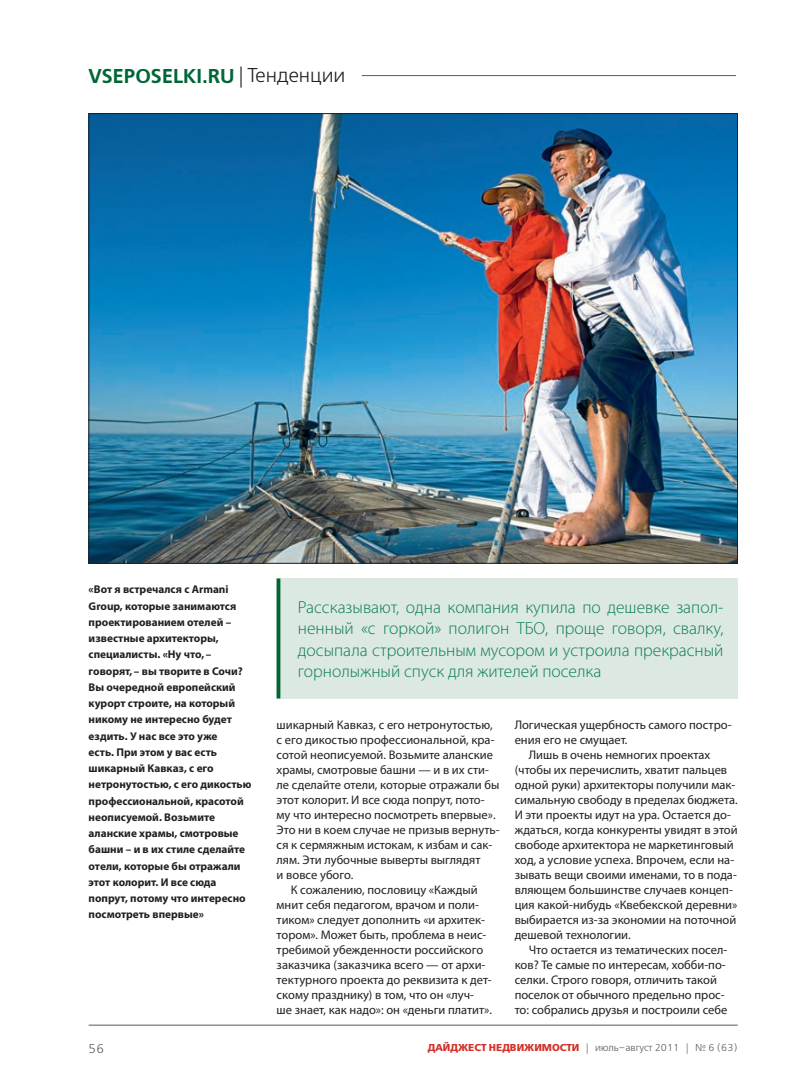
<style>
.page{position:relative;width:798px;height:1088px;background:#fff}
.page>*{position:absolute;margin:0;border:0;box-sizing:border-box;transform-origin:0 0}
.t1{font:20px "Free Set Demi C";color:#006636}
.t2{font:300 17.5px/21.2px "Myriad Pro";color:#0c7c53;text-align:justify}
.t3{font:12.5px "Myriad Pro";color:#231f20}
.t4{font:12.5px "Free Set Light C";color:#57585a}
.t5{font:700 11.25px/16.2px "Myriad Pro";color:#231f20}
.t6{font:10px "Free Set Light C";color:#57585a}
.s1{font-family:"Free Set Light C";color:#231f20}
.s2{font-family:"Free Set Bold C";color:#d2322a}
</style>
<div class="page">
<hr style="left:89px;top:1025px;width:648px;height:1px;background:#57585a">
<img style="left:91px;top:115px;width:644px;height:446px">
<hr style="left:361px;top:75px;width:374px;height:1px;background:#57585a">
<div style="left:276px;top:578px;width:461px;height:120px;background:#dbe9e1"></div>
<svg style="left:276px;top:578px;width:4px;height:120px"></svg>
<p class="t1" style="left:89px;top:69px;width:258px">VSEPOSELKI.RU <span class="s1">| Тенденции</span></p>
<p class="t5" style="left:89px;top:582px;width:164px">«Вот я встречался с Armani<br>Group, которые занимаются проектированием отелей – известные архитекторы, специалисты. «Ну что, – говорят, – вы творите в Сочи?<br>Вы очередной европейский курорт строите, на который никому не интересно будет ездить. У нас все это уже<br>есть. При этом у вас есть шикарный Кавказ, с его нетронутостью, с его дикостью профессиональной, красотой неописуемой. Возьмите аланские храмы, смотровые башни – и в их стиле сделайте отели, которые бы отражали этот колорит. И все сюда попрут, потому что интересно посмотреть впервые»</p>
<p class="t4" style="left:89px;top:1043px;width:17px">56</p>
<p class="t2" style="left:298px;top:598px;width:427px">Рассказывают, одна компания купила по дешевке запол&shy;ненный «с горкой» полигон ТБО, проще говоря, свалку, досыпала строительным мусором и устроила прекрасный горнолыжный спуск для жителей поселка</p>
<p class="t3" style="left:276px;top:720px;width:217px">шикарный Кавказ, с его нетронутостью,</p>
<p class="t3" style="left:276px;top:735px;width:219px">с его дикостью профессиональной, кра-</p>
<p class="t3" style="left:276px;top:750px;width:218px">сотой неописуемой. Возьмите аланские</p>
<p class="t3" style="left:276px;top:765px;width:214px">храмы, смотровые башни — и в их сти-</p>
<p class="t3" style="left:276px;top:780px;width:224px">ле сделайте отели, которые отражали бы</p>
<p class="t3" style="left:276px;top:795px;width:209px">этот колорит. И все сюда попрут, пото-</p>
<p class="t3" style="left:276px;top:810px;width:220px">му что интересно посмотреть впервые».</p>
<p class="t3" style="left:276px;top:825px;width:224px">Это ни в коем случае не призыв вернуть-</p>
<p class="t3" style="left:276px;top:840px;width:217px">ся к сермяжным истокам, к избам и сак-</p>
<p class="t3" style="left:276px;top:855px;width:205px">лям. Эти лубочные выверты выглядят</p>
<p class="t3" style="left:276px;top:870px;width:78px">и вовсе убого.</p>
<p class="t3" style="left:291px;top:885px;width:188px">К сожалению, пословицу «Каждый</p>
<p class="t3" style="left:276px;top:900px;width:204px">мнит себя педагогом, врачом и поли-</p>
<p class="t3" style="left:276px;top:915px;width:210px">тиком» следует дополнить «и архитек-</p>
<p class="t3" style="left:276px;top:930px;width:211px">тором». Может быть, проблема в неис-</p>
<p class="t3" style="left:276px;top:945px;width:208px">требимой убежденности российского</p>
<p class="t3" style="left:276px;top:960px;width:210px">заказчика (заказчика всего — от архи-</p>
<p class="t3" style="left:276px;top:975px;width:216px">тектурного проекта до реквизита к дет-</p>
<p class="t3" style="left:276px;top:990px;width:199px">скому празднику) в том, что он «луч-</p>
<p class="t3" style="left:276px;top:1005px;width:217px">ше знает, как надо»: он «деньги платит».</p>
<p class="t3" style="left:514px;top:720px;width:218px">Логическая ущербность самого постро-</p>
<p class="t3" style="left:514px;top:735px;width:114px">ения его не смущает.</p>
<p class="t3" style="left:528px;top:750px;width:183px">Лишь в очень немногих проектах</p>
<p class="t3" style="left:514px;top:765px;width:214px">(чтобы их перечислить, хватит пальцев</p>
<p class="t3" style="left:514px;top:780px;width:222px">одной руки) архитекторы получили мак-</p>
<p class="t3" style="left:514px;top:795px;width:224px">симальную свободу в пределах бюджета.</p>
<p class="t3" style="left:514px;top:810px;width:217px">И эти проекты идут на ура. Остается до-</p>
<p class="t3" style="left:514px;top:825px;width:224px">ждаться, когда конкуренты увидят в этой</p>
<p class="t3" style="left:514px;top:840px;width:220px">свободе архитектора не маркетинговый</p>
<p class="t3" style="left:514px;top:855px;width:221px">ход, а условие успеха. Впрочем, если на-</p>
<p class="t3" style="left:514px;top:870px;width:223px">зывать вещи своими именами, то в пода-</p>
<p class="t3" style="left:514px;top:885px;width:219px">вляющем большинстве случаев концеп-</p>
<p class="t3" style="left:514px;top:900px;width:224px">ция какой-нибудь «Квебекской деревни»</p>
<p class="t3" style="left:514px;top:915px;width:223px">выбирается из-за экономии на поточной</p>
<p class="t3" style="left:514px;top:930px;width:117px">дешевой технологии.</p>
<p class="t3" style="left:528px;top:945px;width:200px">Что остается из тематических посел-</p>
<p class="t3" style="left:514px;top:960px;width:212px">ков? Те самые по интересам, хобби-по-</p>
<p class="t3" style="left:514px;top:975px;width:204px">селки. Строго говоря, отличить такой</p>
<p class="t3" style="left:514px;top:990px;width:211px">поселок от обычного предельно прос-</p>
<p class="t3" style="left:514px;top:1005px;width:214px">то: собрались друзья и построили себе</p>
<p class="t6" style="left:428px;top:1044px;width:311px"><span class="s2">ДАЙДЖЕСТ НЕДВИЖИМОСТИ</span> | июль–август 2011 | № 6 (63)</p>
</div>
